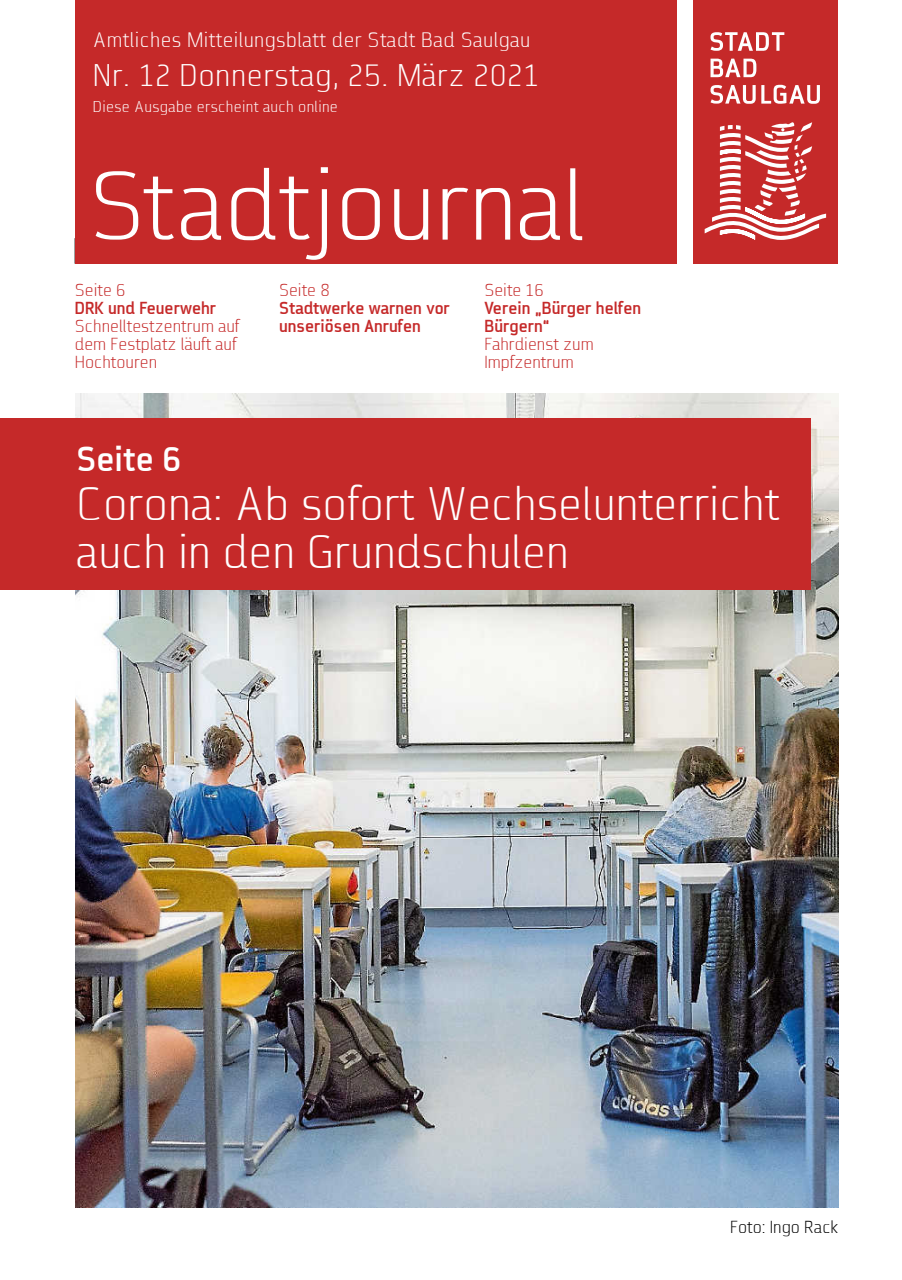
<style>
.page{position:relative;width:902px;height:1280px;background:#fff}
.page>*{position:absolute;margin:0;border:0;box-sizing:border-box;transform-origin:0 0}
.t1{font:300 85.5px "AF Diwa";color:#fff}
.t2{font:300 40.5px/48.6px "AF Diwa";color:#fff}
.t3{font:700 30px "AF Diwa";color:#fff}
.t4{font:300 27px "AF Diwa";letter-spacing:.02em;color:#fff}
.t5{font:300 18px "AF Diwa";letter-spacing:.02em;color:#fff}
.t6{font:300 15px/18px "AF Diwa";color:#c52929}
.t7{font:700 15px/18px "AF Diwa";color:#c52929}
.t8{font:300 15px "AF Diwa";color:#000}
.t9{font:300 13.5px "AF Diwa";letter-spacing:.02em;color:#fff}
</style>
<div class="page">
<div style="left:75px;top:0;width:601px;height:264px;background:#c52929"></div>
<div style="left:693px;top:0;width:145px;height:264px;background:#c52929"></div>
<svg style="left:704px;top:122px;width:122px;height:118px"></svg>
<svg style="left:710px;top:32px;width:74px;height:19px"></svg>
<svg style="left:710px;top:59px;width:46px;height:18px"></svg>
<svg style="left:761px;top:85px;width:58px;height:19px"></svg>
<svg style="left:710px;top:85px;width:45px;height:19px"></svg>
<img style="left:75px;top:393px;width:763px;height:815px">
<div style="left:0;top:419px;width:810px;height:171px;background:#c52929"></div>
<p class="t5" style="left:93px;top:28px;width:439px">Amtliches Mitteilungsblatt der Stadt Bad Saulgau</p>
<h3 class="t4" style="left:93px;top:58px;width:447px">Nr. 12 Donnerstag, 25. März 2021</h3>
<p class="t9" style="left:93px;top:99px;width:246px">Diese Ausgabe erscheint auch online</p>
<h1 class="t1" style="left:88px;top:153px;width:498px">Stadtjournal</h1>
<p class="t6" style="left:75px;top:281px;width:52px">Seite 6</p>
<p class="t7" style="left:75px;top:299px;width:143px">DRK und Feuerwehr</p>
<p class="t6" style="left:75px;top:317px;width:166px">Schnelltestzentrum auf dem Festplatz läuft auf<br>Hochtouren</p>
<p class="t6" style="left:279px;top:281px;width:52px">Seite 8</p>
<p class="t7" style="left:279px;top:299px;width:172px">Stadtwerke warnen vor unseriösen Anrufen</p>
<p class="t6" style="left:484px;top:281px;width:61px">Seite 16</p>
<p class="t7" style="left:484px;top:299px;width:158px">Verein „Bürger helfen<br>Bürgern“</p>
<p class="t6" style="left:484px;top:335px;width:111px">Fahrdienst zum<br>Impfzentrum</p>
<h3 class="t3" style="left:77px;top:440px;width:106px">Seite 6</h3>
<h2 class="t2" style="left:77px;top:480px;width:704px">Corona: Ab sofort Wechselunterricht auch in den Grundschulen</h2>
<p class="t8" style="left:730px;top:1218px;width:110px">Foto: Ingo Rack</p>
</div>
